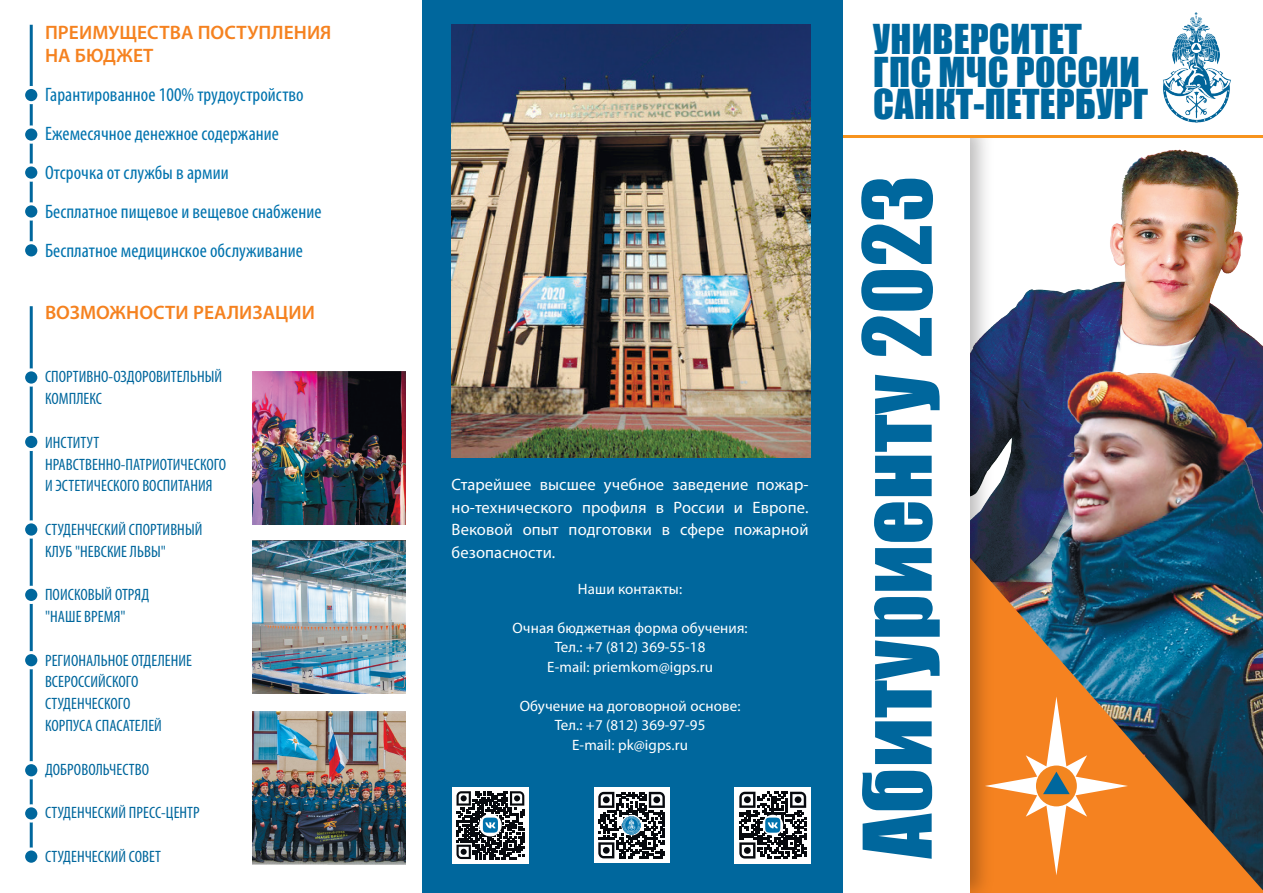
<style>
.page{position:relative;width:1263px;height:893px;background:#fff}
.page>*{position:absolute;margin:0;border:0;box-sizing:border-box;transform-origin:0 0}
.t1{font:87.3px "Impact";letter-spacing:.005em;color:#00679d}
.t2{font:37.8px/32.2px "Impact";letter-spacing:.005em;color:#00679d}
.t3{font:condensed 19.5px/39px "Myriad Pro";letter-spacing:.005em;color:#0073ae}
.t4{font:600 19.5px/23.4px "Myriad Pro";letter-spacing:.005em;color:#f58220}
.t5{font:condensed 16.5px/21.8px "Myriad Pro";letter-spacing:.005em;color:#00679d}
.t6{font:16.5px/22.5px "Myriad Pro";letter-spacing:.005em;color:#fff;text-align:justify}
.t7{font:15px/19.5px "Myriad Pro";letter-spacing:.005em;color:#fff;text-align:center}
</style>
<div class="page">
<img style="left:1004px;top:149px;width:239px;height:168px">
<img style="left:1000px;top:317px;width:263px;height:96px">
<img style="left:1000px;top:413px;width:263px;height:480px">
<img style="left:970px;top:138px;width:30px;height:755px">
<img style="left:1163px;top:12px;width:68px;height:111px">
<hr style="left:842px;top:135px;width:421px;height:3px;background:#f7931d">
<hr style="left:0;top:0;width:31px;height:1px;background:#00679d">
<hr style="left:842px;top:0;width:31px;height:1px;background:#00679d">
<hr style="left:1232px;top:0;width:31px;height:1px;background:#00679d">
<div style="left:422px;top:0;width:421px;height:893px;background:#00679d"></div>
<hr style="left:30px;top:25px;width:3px;height:228px;background:#00679d">
<hr style="left:30px;top:306px;width:3px;height:558px;background:#00679d">
<div style="left:24px;top:87px;width:15px;height:16px;background:#00679d;border-radius:50%"></div>
<div style="left:22px;top:86px;width:18px;height:18px;border:3px solid #fff;border-radius:50%"></div>
<div style="left:24px;top:127px;width:15px;height:15px;background:#00679d;border-radius:50%"></div>
<div style="left:22px;top:125px;width:18px;height:19px;border:3px solid #fff;border-radius:50%"></div>
<div style="left:24px;top:165px;width:15px;height:15px;background:#00679d;border-radius:50%"></div>
<div style="left:22px;top:163px;width:18px;height:19px;border:3px solid #fff;border-radius:50%"></div>
<div style="left:24px;top:204px;width:15px;height:15px;background:#00679d;border-radius:50%"></div>
<div style="left:22px;top:202px;width:18px;height:19px;border:3px solid #fff;border-radius:50%"></div>
<div style="left:24px;top:243px;width:15px;height:15px;background:#00679d;border-radius:50%"></div>
<div style="left:22px;top:241px;width:18px;height:18px;border:3px solid #fff;border-radius:50%"></div>
<div style="left:24px;top:370px;width:15px;height:15px;background:#00679d;border-radius:50%"></div>
<div style="left:22px;top:368px;width:18px;height:19px;border:3px solid #fff;border-radius:50%"></div>
<div style="left:24px;top:434px;width:15px;height:16px;background:#00679d;border-radius:50%"></div>
<div style="left:22px;top:433px;width:18px;height:18px;border:3px solid #fff;border-radius:50%"></div>
<div style="left:24px;top:522px;width:15px;height:15px;background:#00679d;border-radius:50%"></div>
<div style="left:22px;top:520px;width:18px;height:19px;border:3px solid #fff;border-radius:50%"></div>
<div style="left:24px;top:587px;width:15px;height:15px;background:#00679d;border-radius:50%"></div>
<div style="left:22px;top:586px;width:18px;height:18px;border:3px solid #fff;border-radius:50%"></div>
<div style="left:24px;top:653px;width:15px;height:15px;background:#00679d;border-radius:50%"></div>
<div style="left:22px;top:651px;width:18px;height:18px;border:3px solid #fff;border-radius:50%"></div>
<div style="left:24px;top:763px;width:15px;height:15px;background:#00679d;border-radius:50%"></div>
<div style="left:22px;top:761px;width:18px;height:18px;border:3px solid #fff;border-radius:50%"></div>
<div style="left:24px;top:806px;width:15px;height:15px;background:#00679d;border-radius:50%"></div>
<div style="left:22px;top:804px;width:18px;height:18px;border:3px solid #fff;border-radius:50%"></div>
<div style="left:24px;top:849px;width:15px;height:15px;background:#00679d;border-radius:50%"></div>
<div style="left:22px;top:847px;width:18px;height:19px;border:3px solid #fff;border-radius:50%"></div>
<img style="left:252px;top:371px;width:153px;height:153px">
<img style="left:252px;top:540px;width:153px;height:153px">
<img style="left:252px;top:711px;width:153px;height:153px">
<img style="left:451px;top:24px;width:360px;height:434px">
<div style="left:452px;top:787px;width:76px;height:76px;background:#fff"></div>
<div style="left:735px;top:787px;width:76px;height:76px;background:#fff"></div>
<div style="left:594px;top:787px;width:75px;height:76px;background:#fff"></div>
<svg style="left:456px;top:791px;width:68px;height:68px"></svg>
<svg style="left:739px;top:792px;width:67px;height:66px"></svg>
<svg style="left:598px;top:792px;width:67px;height:66px"></svg>
<img style="left:623px;top:817px;width:17px;height:17px">
<svg style="left:985px;top:696px;width:143px;height:179px;background:#ee903e"></svg>
<p class="t4" style="left:45px;top:20px;width:288px">ПРЕИМУЩЕСТВА ПОСТУПЛЕНИЯ<br>НА БЮДЖЕТ</p>
<p class="t3" style="left:45px;top:75px;width:278px">Гарантированное 100% трудоустройство Ежемесячное денежное содержание Отсрочка от службы в армии<br>Бесплатное пищевое и вещевое снабжение Бесплатное медицинское обслуживание</p>
<p class="t4" style="left:45px;top:301px;width:271px">ВОЗМОЖНОСТИ РЕАЛИЗАЦИИ</p>
<p class="t5" style="left:45px;top:366px;width:179px">СПОРТИВНО-ОЗДОРОВИТЕЛЬНЫЙ<br>КОМПЛЕКС</p>
<p class="t5" style="left:45px;top:431px;width:183px">ИНСТИТУТ<br>НРАВСТВЕННО-ПАТРИОТИЧЕСКОГО<br>И ЭСТЕТИЧЕСКОГО ВОСПИТАНИЯ</p>
<p class="t5" style="left:45px;top:518px;width:159px">СТУДЕНЧЕСКИЙ СПОРТИВНЫЙ<br>КЛУБ "НЕВСКИЕ ЛЬВЫ"</p>
<p class="t5" style="left:45px;top:584px;width:106px">ПОИСКОВЫЙ ОТРЯД "НАШЕ ВРЕМЯ"</p>
<p class="t5" style="left:45px;top:649px;width:149px">РЕГИОНАЛЬНОЕ ОТДЕЛЕНИЕ<br>ВСЕРОССИЙСКОГО<br>СТУДЕНЧЕСКОГО<br>КОРПУСА СПАСАТЕЛЕЙ</p>
<p class="t5" style="left:45px;top:758px;width:106px">ДОБРОВОЛЬЧЕСТВО</p>
<p class="t5" style="left:45px;top:801px;width:156px">СТУДЕНЧЕСКИЙ ПРЕСС-ЦЕНТР</p>
<p class="t5" style="left:45px;top:845px;width:117px">СТУДЕНЧЕСКИЙ СОВЕТ</p>
<p class="t6" style="left:452px;top:473px;width:359px">Старейшее высшее учебное заведение пожар&shy;но-технического профиля в России и Европе.<br>Вековой опыт подготовки в сфере пожарной безопасности.</p>
<p class="t7" style="left:578px;top:579px;width:106px">Наши контакты:</p>
<p class="t7" style="left:512px;top:618px;width:237px">Очная бюджетная форма обучения:<br>Тел.: +7 (812) 369-55-18<br>E-mail: priemkom@igps.ru</p>
<p class="t7" style="left:520px;top:696px;width:222px">Обучение на договорной основе:<br>Тел.: +7 (812) 369-97-95<br>E-mail: pk@igps.ru</p>
<h2 class="t2" style="left:873px;top:23px;width:277px">УНИВЕРСИТЕТ<br>ГПС МЧС РОССИИ<br>САНКТ-ПЕТЕРБУРГ</h2>
<h1 class="t1" style="left:830px;top:858px;width:684px;rotate:-90deg">Абитуриенту 2023</h1>
</div>
